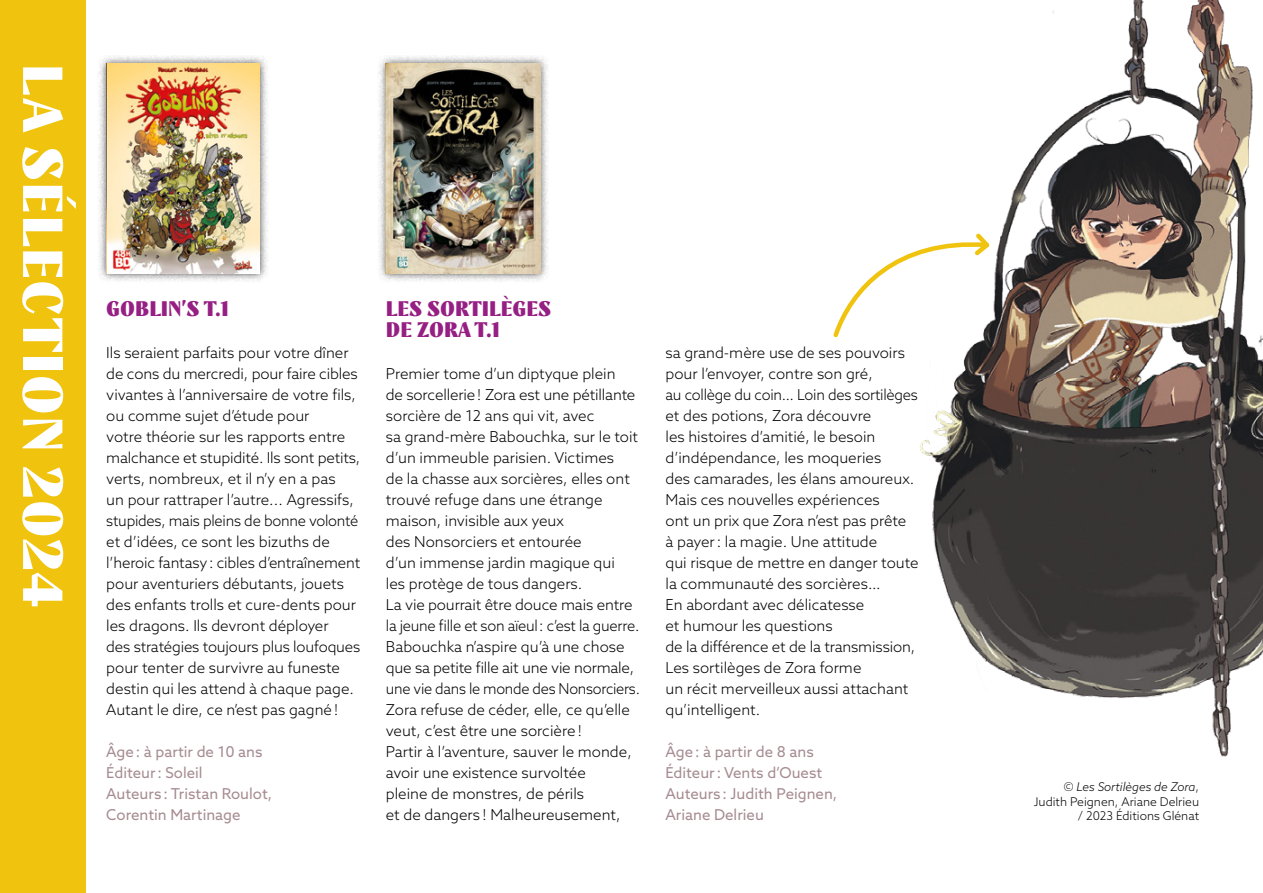
<style>
.page{position:relative;width:1263px;height:893px;background:#fff}
.page>*{position:absolute;margin:0;border:0;box-sizing:border-box;transform-origin:0 0}
.t1{font:900 56.1px "TT Nooks Script";letter-spacing:.025em;color:#fff}
.t2{font:900 21px/21px "TT Nooks Script";color:#961f83}
.t3{font:300 15px/21px "Azo Sans";color:#000}
.t4{font:15px/21px "Azo Sans";color:#a68c91}
.t5{font:300 12px/14.4px "Azo Sans";color:#000;text-align:right}
.s1{font-style:italic}
</style>
<div class="page">
<img style="left:920px;top:0;width:343px;height:757px">
<div style="left:97px;top:55px;width:171px;height:228px;background:#000;opacity:.7"></div>
<img style="left:106px;top:64px;width:154px;height:210px">
<div style="left:0;top:0;width:85px;height:893px;background:#f0c30f"></div>
<div style="left:377px;top:55px;width:172px;height:228px;background:#000;opacity:.7"></div>
<img style="left:386px;top:64px;width:154px;height:210px">
<svg style="left:833px;top:229px;width:160px;height:111px"></svg>
<h1 class="t1" style="left:78px;top:64px;width:544px;rotate:90deg">LA SÉLECTION 2024</h1>
<h2 class="t2" style="left:106px;top:298px;width:124px">GOBLIN’S T.1</h2>
<p class="t3" style="left:106px;top:342px;width:256px">Ils seraient parfaits pour votre dîner de cons du mercredi, pour faire cibles vivantes à l’anniversaire de votre fils, ou comme sujet d’étude pour<br>votre théorie sur les rapports entre malchance et stupidité. Ils sont petits, verts, nombreux, et il n’y en a pas<br>un pour rattraper l’autre... Agressifs, stupides, mais pleins de bonne volonté et d’idées, ce sont les bizuths de l’heroic fantasy: cibles d’entraînement pour aventuriers débutants, jouets des enfants trolls et cure-dents pour les dragons. Ils devront déployer<br>des stratégies toujours plus loufoques pour tenter de survivre au funeste destin qui les attend à chaque page.<br>Autant le dire, ce n’est pas gagné!</p>
<p class="t4" style="left:106px;top:741px;width:167px">Âge: à partir de 10 ans<br>Éditeur: Soleil<br>Auteurs : Tristan Roulot,<br>Corentin Martinage</p>
<h2 class="t2" style="left:386px;top:298px;width:167px">LES SORTILÈGES<br>DE ZORA T.1</h2>
<p class="t3" style="left:386px;top:363px;width:256px">Premier tome d’un diptyque plein<br>de sorcellerie! Zora est une pétillante sorcière de 12 ans qui vit, avec<br>sa grand-mère Babouchka, sur le toit d’un immeuble parisien. Victimes<br>de la chasse aux sorcières, elles ont trouvé refuge dans une étrange maison, invisible aux yeux<br>des Nonsorciers et entourée<br>d’un immense jardin magique qui<br>les protège de tous dangers.<br>La vie pourrait être douce mais entre la jeune fille et son aïeul: c’est la guerre.<br>Babouchka n’aspire qu’à une chose que sa petite fille ait une vie normale, une vie dans le monde des Nonsorciers.<br>Zora refuse de céder, elle, ce qu’elle veut, c’est être une sorcière!<br>Partir à l’aventure, sauver le monde, avoir une existence survoltée<br>pleine de monstres, de périls<br>et de dangers ! Malheureusement,</p>
<p class="t3" style="left:665px;top:342px;width:255px">sa grand-mère use de ses pouvoirs pour l’envoyer, contre son gré,<br>au collège du coin… Loin des sortilèges et des potions, Zora découvre<br>les histoires d’amitié, le besoin d’indépendance, les moqueries<br>des camarades, les élans amoureux.<br>Mais ces nouvelles expériences<br>ont un prix que Zora n’est pas prête<br>à payer: la magie. Une attitude<br>qui risque de mettre en danger toute la communauté des sorcières…<br>En abordant avec délicatesse<br>et humour les questions<br>de la différence et de la transmission,<br>Les sortilèges de Zora forme<br>un récit merveilleux aussi attachant qu’intelligent.</p>
<p class="t4" style="left:665px;top:741px;width:173px">Âge: à partir de 8 ans<br>Éditeur: Vents d’Ouest<br>Auteurs : Judith Peignen,<br>Ariane Delrieu</p>
<p class="t5" style="left:1034px;top:780px;width:167px">© <span class="s1">Les Sortilèges de Zora</span>,<br>Judith Peignen, Ariane Delrieu / 2023 Éditions Glénat</p>
</div>
